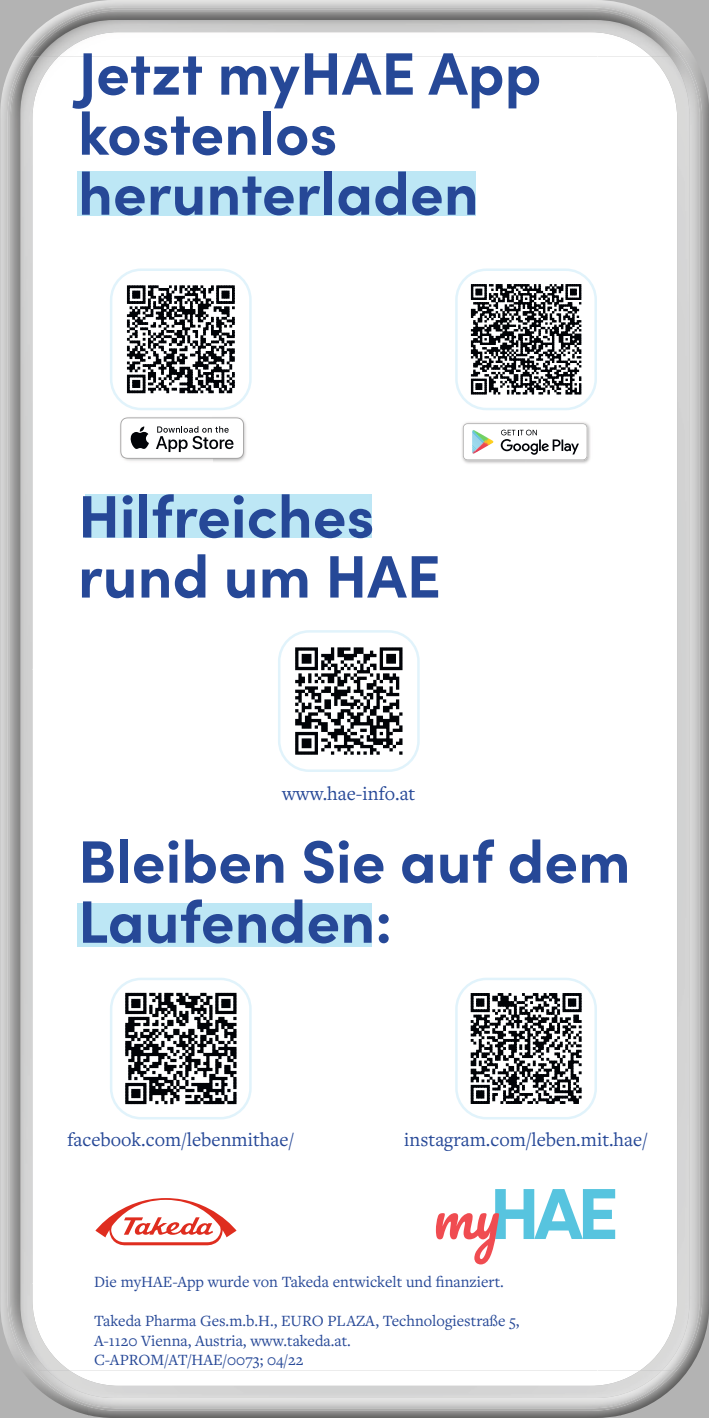
<style>
.page{position:relative;width:709px;height:1418px;background:#fff}
.page>*{position:absolute;margin:0;border:0;box-sizing:border-box;transform-origin:0 0}
.t1{font:700 60px/60px "Sofia Pro";color:#264897}
.t2{font:20px "Freight Text Pro";color:#264897}
.t3{font:16.25px/19.5px "Freight Text Pro";color:#264897}
</style>
<div class="page">
<img style="left:3px;top:0;width:703px;height:87px">
<img style="left:0;top:87px;width:88px;height:1328px">
<img style="left:621px;top:87px;width:88px;height:1328px">
<img style="left:88px;top:1407px;width:533px;height:10px">
<img style="left:108px;top:1410px;width:493px;height:1px">
<img style="left:10px;top:7px;width:689px;height:86px">
<img style="left:7px;top:93px;width:87px;height:1315px">
<img style="left:615px;top:93px;width:87px;height:1314px">
<img style="left:93px;top:1405px;width:523px;height:5px">
<svg style="left:436px;top:1189px;width:179px;height:75px"></svg>
<svg style="left:95px;top:1198px;width:141px;height:47px"></svg>
<svg style="left:119px;top:278px;width:123px;height:123px"></svg>
<div style="left:110px;top:268px;width:142px;height:142px;border:2px solid #e1f3fb;border-radius:30px"></div>
<svg style="left:464px;top:277px;width:124px;height:124px"></svg>
<div style="left:455px;top:268px;width:142px;height:142px;border:2px solid #e1f3fb;border-radius:30px"></div>
<img style="left:124px;top:421px;width:122px;height:41px">
<svg style="left:120px;top:417px;width:124px;height:42px"></svg>
<img style="left:462px;top:422px;width:129px;height:42px">
<svg style="left:463px;top:423px;width:124px;height:37px"></svg>
<img style="left:472px;top:430px;width:21px;height:23px">
<svg style="left:116px;top:984px;width:129px;height:129px"></svg>
<div style="left:110px;top:977px;width:142px;height:142px;border:2px solid #e1f3fb;border-radius:30px"></div>
<svg style="left:462px;top:985px;width:127px;height:127px"></svg>
<div style="left:455px;top:977px;width:142px;height:142px;border:2px solid #e1f3fb;border-radius:30px"></div>
<svg style="left:285px;top:637px;width:127px;height:127px"></svg>
<div style="left:278px;top:630px;width:142px;height:142px;border:2px solid #e1f3fb;border-radius:30px"></div>
<h1 class="t1" style="left:78px;top:39px;width:465px">Jetzt myHAE App kostenlos herunterladen</h1>
<h1 class="t1" style="left:78px;top:481px;width:364px">Hilfreiches rund um HAE</h1>
<p class="t2" style="left:282px;top:780px;width:135px">www.hae-info.at</p>
<h1 class="t1" style="left:78px;top:826px;width:554px">Bleiben Sie auf dem<br>Laufenden:</h1>
<p class="t2" style="left:67px;top:1126px;width:228px">facebook.com/lebenmithae/</p>
<p class="t2" style="left:404px;top:1126px;width:245px">instagram.com/leben.mit.hae/</p>
<p class="t3" style="left:94px;top:1271px;width:411px">Die myHAE-App wurde von Takeda entwickelt und finanziert.</p>
<p class="t3" style="left:94px;top:1310px;width:427px">Takeda Pharma Ges.m.b.H., EURO PLAZA, Technologiestraße 5,<br>A-1120 Vienna, Austria, www.takeda.at.<br>C-APROM/AT/HAE/0073; 04/22</p>
</div>
